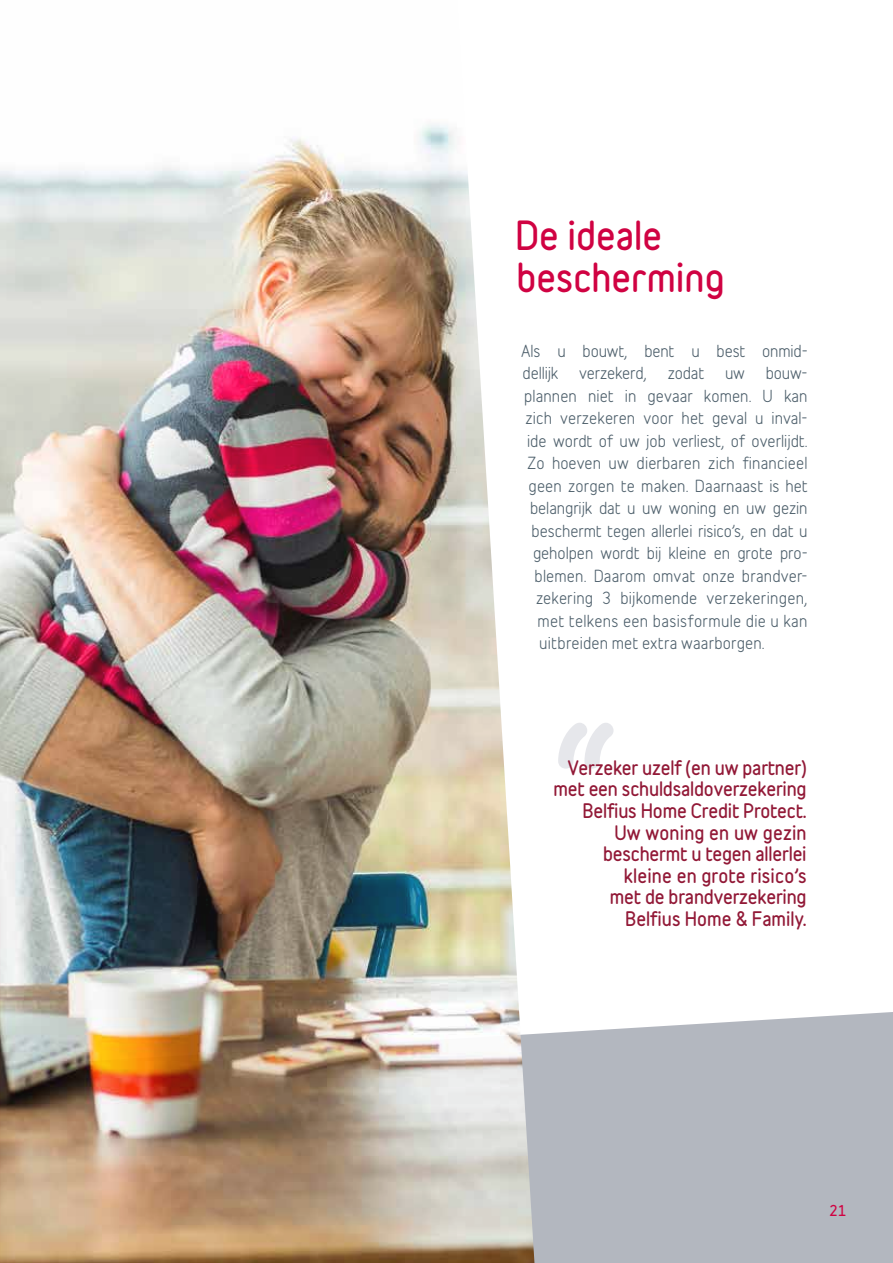
<style>
.page{position:relative;width:893px;height:1263px;background:#fff}
.page>*{position:absolute;margin:0;border:0;box-sizing:border-box;transform-origin:0 0}
.t1{font:700 153px "Belfius Alternative";color:#e6e7eb}
.t2{font:700 36px/42px "Belfius Normal";color:#d00242}
.t3{font:700 18px/21.6px "Belfius Alternative";letter-spacing:-.01em;color:#921937;text-align:right}
.t4{font:15.75px/22.5px "Belfius Alternative";letter-spacing:.005em;color:#4d5f6b}
.t5{font:700 13.5px "Belfius Alternative";color:#d00242}
</style>
<div class="page">
<div style="left:535px;top:1012px;width:358px;height:251px;background:#b3b7bf"></div>
<img style="left:0;top:124px;width:535px;height:1139px">
<h2 class="t2" style="left:515px;top:214px;width:211px">De ideale bescherming</h2>
<p class="t4" style="left:521px;top:338px;width:288px">Als u bouwt, bent u best onmid&shy;dellijk</p>
<p class="t4" style="left:579px;top:360px;width:69px">verzekerd,</p>
<p class="t4" style="left:668px;top:360px;width:38px">zodat</p>
<p class="t4" style="left:725px;top:360px;width:21px">uw</p>
<p class="t4" style="left:766px;top:360px;width:43px">bouw-</p>
<p class="t4" style="left:524px;top:383px;width:285px">plannen niet in gevaar komen. U kan</p>
<p class="t4" style="left:526px;top:405px;width:284px">zich verzekeren voor het geval u inval-</p>
<p class="t4" style="left:527px;top:428px;width:282px">ide wordt of uw job verliest, of overlijdt.</p>
<p class="t4" style="left:527px;top:450px;width:282px">Zo hoeven uw dierbaren zich financieel</p>
<p class="t4" style="left:529px;top:473px;width:280px">geen zorgen te maken. Daarnaast is het</p>
<p class="t4" style="left:530px;top:495px;width:279px">belangrijk dat u uw woning en uw gezin</p>
<p class="t4" style="left:532px;top:518px;width:277px">beschermt tegen allerlei risico’s, en dat u</p>
<p class="t4" style="left:533px;top:540px;width:276px">geholpen wordt bij kleine en grote pro-</p>
<p class="t4" style="left:535px;top:563px;width:274px">blemen. Daarom omvat onze brandver-</p>
<p class="t4" style="left:536px;top:585px;width:273px">zekering 3 bijkomende verzekeringen,</p>
<p class="t4" style="left:538px;top:608px;width:271px">met telkens een basisformule die u kan</p>
<p class="t4" style="left:539px;top:630px;width:227px">uitbreiden met extra waarborgen.</p>
<h1 class="t1" style="left:553px;top:668px;width:66px">“</h1>
<p class="t3" style="left:553px;top:756px;width:255px">Verzeker uzelf (en uw partner) met een schuldsaldoverzekering<br>Belfius Home Credit Protect.<br>Uw woning en uw gezin beschermt u tegen allerlei kleine en grote risico’s<br>met de brandverzekering<br>Belfius Home &amp; Family.</p>
<p class="t5" style="left:829px;top:1200px;width:18px">21</p>
</div>
